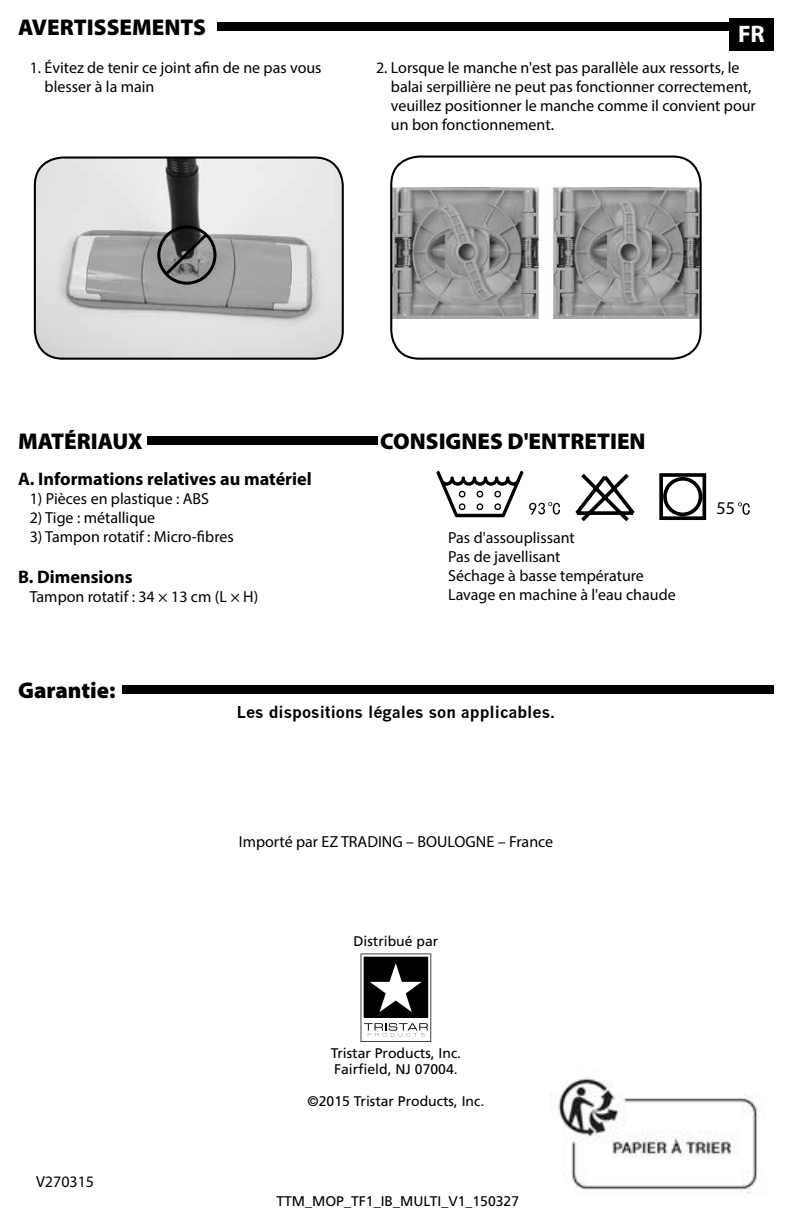
<style>
.page{position:relative;width:792px;height:1224px;background:#fff}
.page>*{position:absolute;margin:0;border:0;box-sizing:border-box;transform-origin:0 0}
.t1{font:700 24px "Myriad Pro";color:#fff}
.t2{font:900 22.8px "Myriad Pro";color:#000}
.t3{font:700 18.2px "Myriad Pro";color:#000}
.t4{font:18px "Myriad Pro";color:#000}
.t5{font:16px/19.2px "Myriad Pro";color:#000}
.t6{font:700 16px "News Gothic";color:#000}
.t7{font:14px/16px "Frutiger LT Std";color:#000}
</style>
<div class="page">
<img style="left:393px;top:188px;width:306px;height:131px">
<div style="left:390px;top:156px;width:312px;height:204px;border:2px solid #000;border-radius:28px"></div>
<img style="left:35px;top:159px;width:308px;height:200px">
<div style="left:34px;top:156px;width:310px;height:204px;border:2px solid #000;border-radius:28px"></div>
<div style="left:157px;top:226px;width:59px;height:59px;border:3px solid #000;border-radius:50%"></div>
<svg style="left:161px;top:230px;width:50px;height:49px;background:#656565"></svg>
<div style="left:122px;top:685px;width:652px;height:9px;background:#000"></div>
<div style="left:217px;top:22px;width:555px;height:9px;background:#000"></div>
<div style="left:147px;top:436px;width:231px;height:9px;background:#000"></div>
<svg style="left:436px;top:471px;width:124px;height:46px"></svg>
<svg style="left:575px;top:473px;width:132px;height:49px"></svg>
<div style="left:729px;top:18px;width:45px;height:32px;background:#000"></div>
<svg style="left:738px;top:502px;width:12px;height:13px"></svg>
<img style="left:558px;top:1078px;width:201px;height:115px">
<svg style="left:361px;top:954px;width:70px;height:88px"></svg>
<h2 class="t2" style="left:18px;top:12px;width:190px">AVERTISSEMENTS</h2>
<p class="t5" style="left:45px;top:57px;width:279px;text-indent:-15px">1. Évitez de tenir ce joint afin de ne pas vous blesser à la main</p>
<p class="t5" style="left:391px;top:57px;width:366px;text-indent:-15px">2. Lorsque le manche n'est pas parallèle aux ressorts, le balai serpillière ne peut pas fonctionner correctement, veuillez positionner le manche comme il convient pour un bon fonctionnement.</p>
<h1 class="t1" style="left:738px;top:19px;width:28px">FR</h1>
<h2 class="t2" style="left:18px;top:426px;width:126px">MATÉRIAUX</h2>
<p class="t3" style="left:18px;top:467px;width:295px">A. Informations relatives au matériel</p>
<p class="t5" style="left:30px;top:489px;width:181px">1) Pièces en plastique : ABS</p>
<p class="t5" style="left:30px;top:508px;width:127px">2) Tige : métallique</p>
<p class="t5" style="left:30px;top:527px;width:206px">3) Tampon rotatif : Micro-fibres</p>
<p class="t3" style="left:18px;top:565px;width:116px">B. Dimensions</p>
<p class="t5" style="left:30px;top:587px;width:230px">Tampon rotatif : 34 × 13 cm (L × H)</p>
<h2 class="t2" style="left:18px;top:675px;width:99px">Garantie:</h2>
<h2 class="t2" style="left:380px;top:426px;width:267px">CONSIGNES D'ENTRETIEN</h2>
<p class="t5" style="left:448px;top:528px;width:229px">Pas d'assouplissant<br>Pas de javellisant<br>Séchage à basse température<br>Lavage en machine à l'eau chaude</p>
<p class="t6" style="left:237px;top:702px;width:320px">Les dispositions légales son applicables.</p>
<p class="t4" style="left:717px;top:497px;width:20px">55</p>
<p class="t5" style="left:36px;top:1172px;width:60px">V270315</p>
<p class="t5" style="left:239px;top:832px;width:316px">Importé par EZ TRADING – BOULOGNE – France</p>
<p class="t7" style="left:354px;top:933px;width:86px">Distribué par</p>
<p class="t7" style="left:331px;top:1045px;width:132px">Tristar Products, Inc.<br>Fairfield, NJ 07004.</p>
<p class="t7" style="left:308px;top:1093px;width:178px">©2015 Tristar Products, Inc.</p>
<p class="t7" style="left:276px;top:1193px;width:244px">TTM_MOP_TF1_IB_MULTI_V1_150327</p>
</div>
